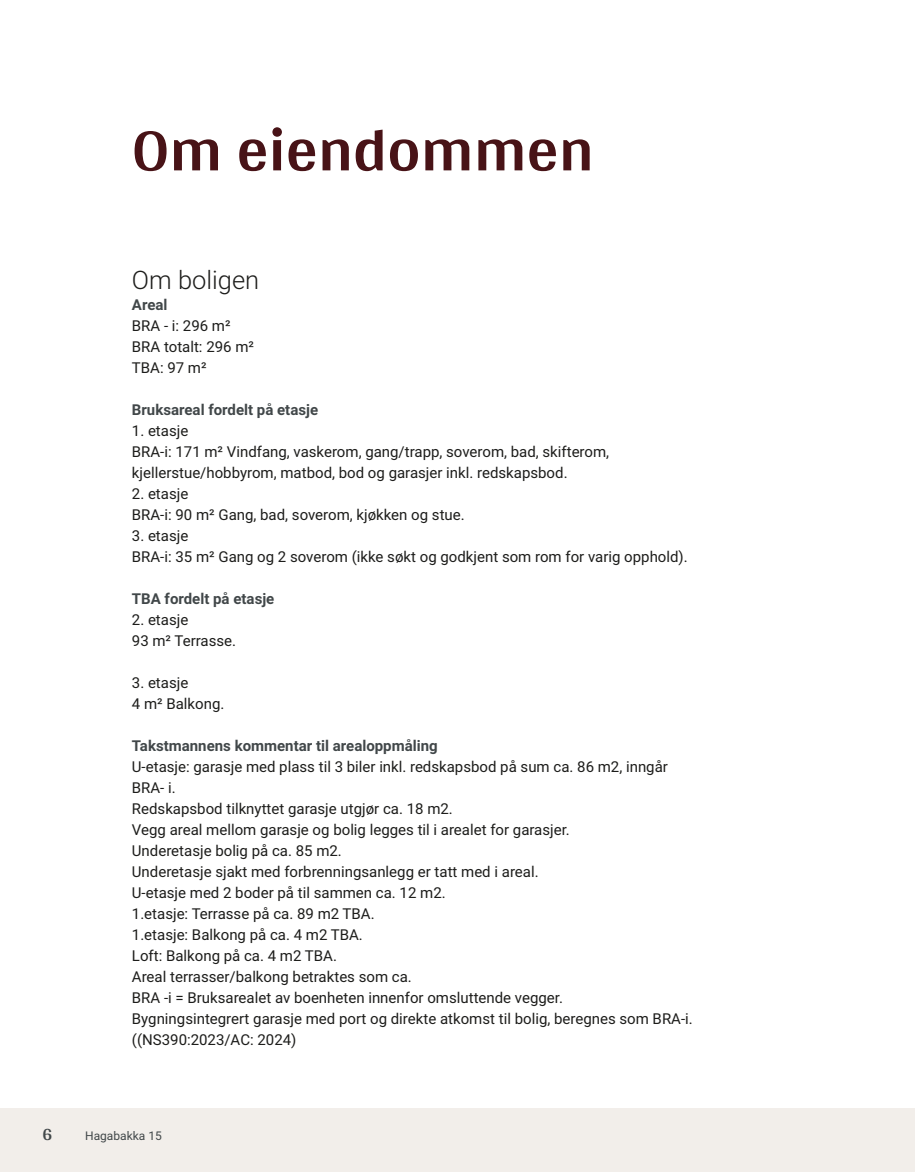
<style>
.page{position:relative;width:915px;height:1172px;background:#fff}
.page>*{position:absolute;margin:0;border:0;box-sizing:border-box;transform-origin:0 0}
.t1{font:700 63px "Arya";color:#481317}
.t2{font:300 25.5px "Roboto Vitec";color:#1d1d1b}
.t3{font:700 18px "Arya";color:#414749}
.t4{font:15px/21px "Roboto Vitec";color:#1d1d1b}
.t5{font:700 15px "Roboto Vitec";color:#414749}
.t6{font:12px "Roboto Vitec";color:#414749}
</style>
<div class="page">
<div style="left:0;top:1108px;width:914px;height:64px;background:#f2eeea"></div>
<h1 class="t1" style="left:132px;top:112px;width:463px">Om eiendommen</h1>
<h2 class="t2" style="left:132px;top:262px;width:129px">Om boligen</h2>
<p class="t5" style="left:132px;top:294px;width:37px">Areal</p>
<p class="t4" style="left:132px;top:314px;width:123px">BRA ‑ i: 296 m²<br>BRA totalt: 296 m²<br>TBA: 97 m²</p>
<p class="t5" style="left:132px;top:399px;width:188px">Bruksareal fordelt på etasje</p>
<p class="t4" style="left:132px;top:419px;width:478px">1. etasje<br>BRA‑i: 171 m² Vindfang, vaskerom, gang/trapp, soverom, bad, skifterom, kjellerstue/hobbyrom, matbod, bod og garasjer inkl. redskapsbod.</p>
<p class="t4" style="left:132px;top:482px;width:334px">2. etasje<br>BRA‑i: 90 m² Gang, bad, soverom, kjøkken og stue.</p>
<p class="t4" style="left:132px;top:524px;width:557px">3. etasje<br>BRA‑i: 35 m² Gang og 2 soverom (ikke søkt og godkjent som rom for varig opphold).</p>
<p class="t5" style="left:132px;top:588px;width:144px">TBA fordelt på etasje</p>
<p class="t4" style="left:132px;top:608px;width:106px">2. etasje<br>93 m² Terrasse.</p>
<p class="t4" style="left:132px;top:671px;width:94px">3. etasje<br>4 m² Balkong.</p>
<p class="t5" style="left:132px;top:735px;width:307px">Takstmannens kommentar til arealoppmåling</p>
<p class="t4" style="left:132px;top:755px;width:562px">U‑etasje: garasje med plass til 3 biler inkl. redskapsbod på sum ca. 86 m2, inngår BRA‑ i.<br>Redskapsbod tilknyttet garasje utgjør ca. 18 m2.<br>Vegg areal mellom garasje og bolig legges til i arealet for garasjer.<br>Underetasje bolig på ca. 85 m2.<br>Underetasje sjakt med forbrenningsanlegg er tatt med i areal.<br>U‑etasje med 2 boder på til sammen ca. 12 m2.<br>1.etasje: Terrasse på ca. 89 m2 TBA.<br>1.etasje: Balkong på ca. 4 m2 TBA.<br>Loft: Balkong på ca. 4 m2 TBA.<br>Areal terrasser/balkong betraktes som ca.<br>BRA ‑i = Bruksarealet av boenheten innenfor omsluttende vegger.<br>Bygningsintegrert garasje med port og direkte atkomst til bolig, beregnes som BRA‑i. ((NS390:2023/AC: 2024)</p>
<p class="t3" style="left:43px;top:1123px;width:11px">6</p>
<p class="t6" style="left:85px;top:1127px;width:78px">Hagabakka 15</p>
</div>
